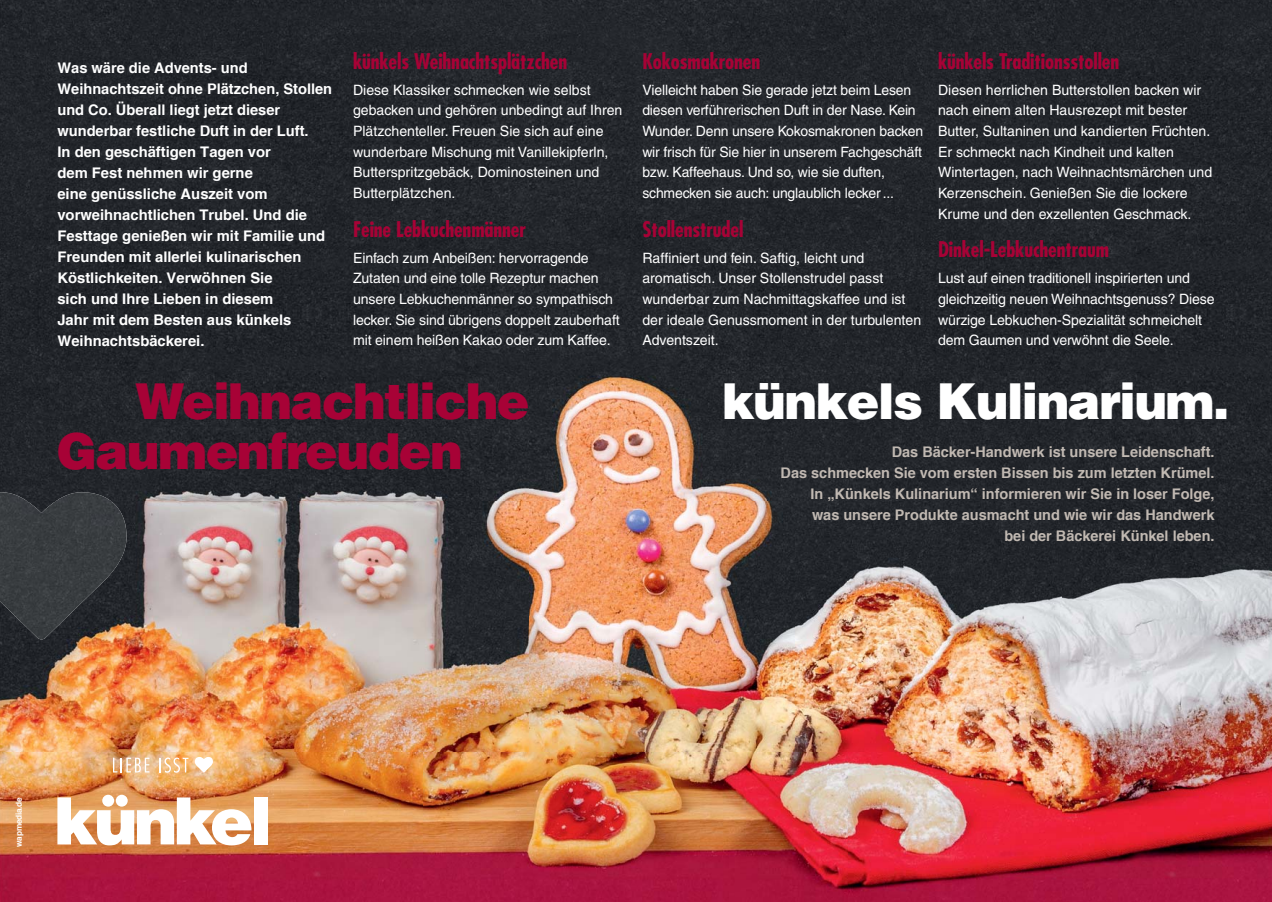
<style>
.page{position:relative;width:1272px;height:902px;background:#fff}
.page>*{position:absolute;margin:0;border:0;box-sizing:border-box;transform-origin:0 0}
.t1{font:900 49.5px/49.5px "Helvetica";letter-spacing:-.03em;color:#a70236}
.t2{font:900 49.5px "Helvetica";letter-spacing:-.03em;color:#fff}
.t3{font:700 condensed 21px "Futura";letter-spacing:-.005em;color:#a70236}
.t4{font:700 14.7px/21px "Helvetica";color:#fff}
.t5{font:700 14.7px/21px "Helvetica";color:#c1b9b2;text-align:right}
.t6{font:14.25px/20.7px "Helvetica";color:#fff}
.t7{font:700 8.4px "Helvetica";letter-spacing:-.03em;color:#fff}
</style>
<div class="page">
<img style="left:0;top:0;width:1271px;height:901px">
<svg style="left:57px;top:797px;width:195px;height:48px"></svg>
<div style="left:254px;top:797px;width:13px;height:47px;background:#fff"></div>
<div style="left:102px;top:794px;width:12px;height:12px;background:#fff;border-radius:50%"></div>
<div style="left:116px;top:794px;width:12px;height:12px;background:#fff;border-radius:50%"></div>
<svg style="left:113px;top:757px;width:36px;height:15px"></svg>
<svg style="left:159px;top:757px;width:29px;height:15px"></svg>
<svg style="left:195px;top:756px;width:18px;height:16px"></svg>
<img style="left:0;top:492px;width:126px;height:147px">
<h2 class="t3" style="left:353px;top:52px;width:216px">künkels Weihnachtsplätzchen</h2>
<p class="t6" style="left:353px;top:81px;width:271px">Diese Klassiker schmecken wie selbst gebacken und gehören unbedingt auf Ihren Plätzchenteller. Freuen Sie sich auf eine wunderbare Mischung mit Vanillekipferln, Butterspritzgebäck, Dominosteinen und Butterplätzchen.</p>
<h2 class="t3" style="left:353px;top:220px;width:174px">Feine Lebkuchenmänner</h2>
<p class="t6" style="left:353px;top:249px;width:268px">Einfach zum Anbeißen: hervorragende Zutaten und eine tolle Rezeptur machen unsere Lebkuchenmänner so sympathisch lecker. Sie sind übrigens doppelt zauberhaft mit einem heißen Kakao oder zum Kaffee.</p>
<p class="t4" style="left:57px;top:58px;width:276px">Was wäre die Advents- und<br>Weihnachts zeit ohne Plätzchen, Stollen und Co. Überall liegt jetzt dieser wunderbar festliche Duft in der Luft.<br>In den geschäftigen Tagen vor<br>dem Fest nehmen wir gerne<br>eine genüssliche Auszeit vom vorweihnachtlichen Trubel. Und die<br>Festtage genießen wir mit Familie und<br>Freunden mit allerlei kulinarischen<br>Köstlichkeiten. Verwöhnen Sie<br>sich und Ihre Lieben in diesem<br>Jahr mit dem Besten aus künkels<br>Weihnachtsbäckerei.</p>
<h1 class="t1" style="left:56px;top:381px;width:475px;text-indent:79px">Weihnachtliche<br>Gaumenfreuden</h1>
<h2 class="t3" style="left:642px;top:52px;width:119px">Kokosmakronen</h2>
<p class="t6" style="left:642px;top:81px;width:282px">Vielleicht haben Sie gerade jetzt beim Lesen diesen verführerischen Duft in der Nase. Kein Wunder. Denn unsere Kokosmakronen backen wir frisch für Sie hier in unserem Fachgeschäft bzw. Kaffeehaus. Und so, wie sie duften, schmecken sie auch: unglaublich lecker...</p>
<h2 class="t3" style="left:642px;top:220px;width:102px">Stollenstrudel</h2>
<p class="t6" style="left:642px;top:249px;width:280px">Raffiniert und fein. Saftig, leicht und aromatisch. Unser Stollenstrudel passt wunderbar zum Nachmittagskaffee und ist der ideale Genussmoment in der turbulenten Adventszeit.</p>
<h2 class="t3" style="left:938px;top:52px;width:183px">künkels Traditionsstollen</h2>
<p class="t6" style="left:938px;top:81px;width:276px">Diesen herrlichen Butterstollen backen wir nach einem alten Hausrezept mit bester Butter, Sultaninen und kandierten Früchten.<br>Er schmeckt nach Kindheit und kalten Wintertagen, nach Weihnachtsmärchen und Kerzenschein. Genießen Sie die lockere Krume und den exzellenten Geschmack.</p>
<h2 class="t3" style="left:938px;top:240px;width:172px">Dinkel-Lebkuchentraum</h2>
<p class="t6" style="left:938px;top:269px;width:278px">Lust auf einen traditionell inspirierten und gleichzeitig neuen Weihnachtsgenuss? Diese würzige Lebkuchen-Spezialität schmeichelt dem Gaumen und verwöhnt die Seele.</p>
<h1 class="t2" style="left:722px;top:383px;width:509px">künkels Kulinarium.</h1>
<p class="t5" style="left:780px;top:441px;width:435px">Das Bäcker-Handwerk ist unsere Leidenschaft.<br>Das schmecken Sie vom ersten Bissen bis zum letzten Krümel.<br>In „Künkels Kulinarium“ informieren wir Sie in loser Folge, was unsere Produkte ausmacht und wie wir das Handwerk<br>bei der Bäckerei Künkel leben.</p>
<p class="t7" style="left:15px;top:846px;width:51px;rotate:-90deg">wapmedia.de</p>
</div>
